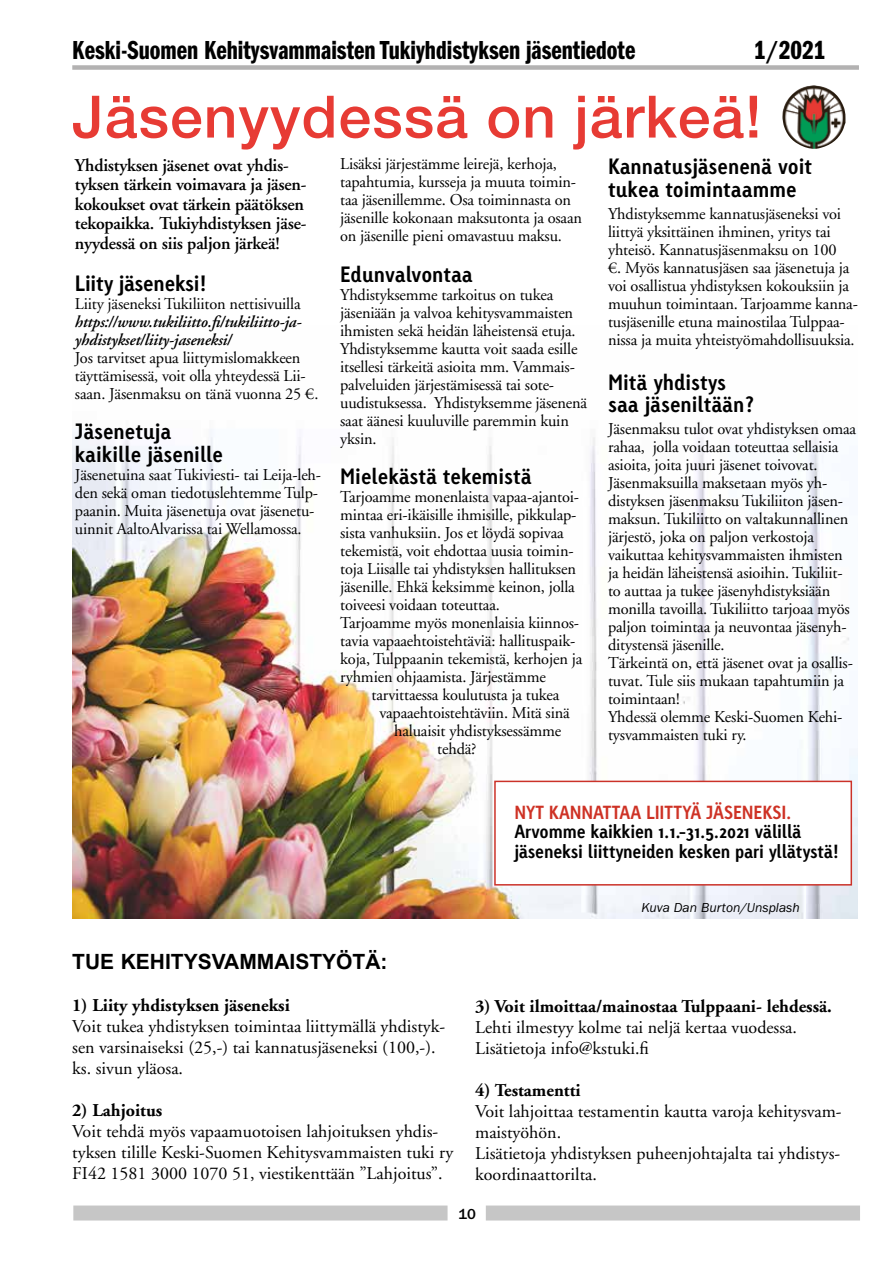
<style>
.page{position:relative;width:893px;height:1263px;background:#fff}
.page>*{position:absolute;margin:0;border:0;box-sizing:border-box;transform-origin:0 0}
.t1{font:500 58.5px "Helvetica Neue";letter-spacing:.02em;color:#e73b34}
.t2{font:27px "Franklin Gothic LT Demi Cmpr";color:#000}
.t3{font:700 21px/22.5px "Linotype Tetria";color:#000}
.t4{font:700 21px "Arial";color:#000}
.t5{font:18px/21px "Adobe Garamond LT";color:#000}
.t6{font:600 18px/19.5px "Adobe Garamond LT";letter-spacing:-.01em;color:#000}
.t7{font:700 18px "Adobe Garamond LT";color:#000}
.t8{font:700 18px/19.5px "Linotype Tetria";letter-spacing:-.01em;color:#000}
.t9{font:700 18px "Linotype Tetria";letter-spacing:-.01em;color:#ce3225}
.t10{font:16.5px/18px "Adobe Garamond LT";letter-spacing:-.01em;color:#000}
.t11{font:italic 600 16.5px/18px "Adobe Garamond LT";letter-spacing:-.01em;color:#000}
.t12{font:500 15px "Franklin Gothic LT";color:#000}
.t13{font:italic 13.5px "Franklin Gothic LT";color:#000}
</style>
<div class="page">
<div style="left:72px;top:65px;width:787px;height:5px;background:#b3b2b2"></div>
<div style="left:73px;top:1205px;width:375px;height:15px;background:#c6c6c6"></div>
<div style="left:486px;top:1205px;width:374px;height:15px;background:#c6c6c6"></div>
<img style="left:73px;top:429px;width:785px;height:490px">
<div style="left:494px;top:781px;width:358px;height:104px;background:#fff;border:2px solid #cb3229"></div>
<img style="left:782px;top:85px;width:63px;height:64px">
<h2 class="t2" style="left:72px;top:36px;width:564px">Keski-Suomen Kehitysvammaisten Tukiyhdistyksen jäsentiedote</h2>
<h2 class="t2" style="left:754px;top:36px;width:73px">1/2021</h2>
<h1 class="t1" style="left:72px;top:70px;width:691px">Jäsenyydessä on järkeä!</h1>
<p class="t10" style="left:340px;top:155px;width:243px">Lisäksi järjestämme leirejä, kerhoja, tapahtumia, kursseja ja muuta toimin&shy;taa jäsenillemme. Osa toiminnasta on jäsenille kokonaan maksutonta ja osaan on jäsenille pieni omavastuu maksu.</p>
<p class="t3" style="left:340px;top:263px;width:134px">Edunvalvontaa</p>
<p class="t10" style="left:340px;top:286px;width:248px">Yhdistyksemme tarkoitus on tukea jäseniään ja valvoa kehitysvammaisten ihmisten sekä heidän läheistensä etuja.<br>Yhdistyksemme kautta voit saada esille itsellesi tärkeitä asioita mm. Vammais&shy;palveluiden järjestämisessä tai sote&shy;uudistuksessa. Yhdistyksemme jäsenenä saat äänesi kuuluville paremmin kuin yksin.</p>
<p class="t3" style="left:340px;top:465px;width:193px">Mielekästä tekemistä</p>
<p class="t10" style="left:340px;top:488px;width:244px">Tarjoamme monenlaista vapaa-ajantoi&shy;mintaa eri-ikäisille ihmisille, pikkulap&shy;sista vanhuksiin. Jos et löydä sopivaa tekemistä, voit ehdottaa uusia toimin&shy;toja Liisalle tai yhdistyksen hallituksen jäsenille. Ehkä keksimme keinon, jolla toiveesi voidaan toteuttaa.<br>Tarjoamme myös monenlaisia kiinnos&shy;tavia vapaaehtoistehtäviä: hallituspaik&shy;koja, Tulppaanin tekemistä, kerhojen ja ryhmien ohjaamista. Järjestämme</p>
<p class="t10" style="left:372px;top:686px;width:189px">tarvittaessa koulutusta ja tukea</p>
<p class="t10" style="left:379px;top:704px;width:192px">vapaaehtoistehtäviin. Mitä sinä</p>
<p class="t10" style="left:394px;top:722px;width:169px">haluaisit yhdistyksessämme</p>
<p class="t10" style="left:437px;top:740px;width:41px">tehdä?</p>
<p class="t6" style="left:75px;top:155px;width:233px">Yhdistyksen jäsenet ovat yhdis&shy;tyksen tärkein voimavara ja jäsen&shy;kokoukset ovat tärkein päätöksen tekopaikka. Tukiyhdistyksen jäse&shy;nyydessä on siis paljon järkeä!</p>
<p class="t3" style="left:75px;top:271px;width:134px">Liity jäseneksi!</p>
<p class="t10" style="left:75px;top:294px;width:227px">Liity jäseneksi Tukiliiton nettisivuilla</p>
<p class="t11" style="left:75px;top:312px;width:228px">https://www.tukiliitto.fi/tukiliitto-ja&shy;yhdistykset/liity-jaseneksi/</p>
<p class="t10" style="left:75px;top:348px;width:245px">Jos tarvitset apua liittymislomakkeen täyttämisessä, voit olla yhteydessä Lii&shy;saan. Jäsenmaksu on tänä vuonna 25 €.</p>
<p class="t3" style="left:75px;top:420px;width:150px">Jäsenetuja kaikille jäsenille</p>
<p class="t10" style="left:75px;top:465px;width:248px">Jäsenetuina saat Tukiviesti- tai Leija-leh&shy;den sekä oman tiedotuslehtemme Tulp&shy;paanin. Muita jäsenetuja ovat jäsenetu&shy;uinnit AaltoAlvarissa tai Wellamossa.</p>
<p class="t3" style="left:608px;top:155px;width:206px">Kannatusjäsenenä voit tukea toimintaamme</p>
<p class="t10" style="left:608px;top:205px;width:251px">Yhdistyksemme kannatusjäseneksi voi liittyä yksittäinen ihminen, yritys tai yhteisö. Kannatusjäsenmaksu on 100<br>€. Myös kannatusjäsen saa jäsenetuja ja voi osallistua yhdistyksen kokouksiin ja muuhun toimintaan. Tarjoamme kanna&shy;tusjäsenille etuna mainostilaa Tulppaa&shy;nissa ja muita yhteistyömahdollisuuksia.</p>
<p class="t3" style="left:608px;top:371px;width:148px">Mitä yhdistys saa jäseniltään?</p>
<p class="t10" style="left:608px;top:420px;width:250px">Jäsenmaksu tulot ovat yhdistyksen omaa rahaa, jolla voidaan toteuttaa sellaisia asioita, joita juuri jäsenet toivovat.<br>Jäsenmaksuilla maksetaan myös yh&shy;distyksen jäsenmaksu Tukiliiton jäsen&shy;maksun. Tukiliitto on valtakunnallinen järjestö, joka on paljon verkostoja vaikuttaa kehitysvammaisten ihmisten ja heidän läheistensä asioihin. Tukiliit&shy;to auttaa ja tukee jäsenyhdistyksiään monilla tavoilla. Tukiliitto tarjoaa myös paljon toimintaa ja neuvontaa jäsenyh&shy;ditystensä jäsenille.<br>Tärkeintä on, että jäsenet ovat ja osallis&shy;tuvat. Tule siis mukaan tapahtumiin ja toimintaan!<br>Yhdessä olemme Keski-Suomen Kehi&shy;tysvammaisten tuki ry.</p>
<p class="t9" style="left:514px;top:801px;width:278px">NYT KANNATTAA LIITTYÄ JÄSENEKSI.</p>
<p class="t8" style="left:514px;top:822px;width:326px">Arvomme kaikkien 1.1.-31.5.2021 välillä jäseneksi liittyneiden kesken pari yllätystä!</p>
<p class="t4" style="left:72px;top:948px;width:317px">TUE KEHITYSVAMMAISTYÖTÄ:</p>
<p class="t7" style="left:72px;top:995px;width:219px">1) Liity yhdistyksen jäseneksi</p>
<p class="t5" style="left:72px;top:1016px;width:374px">Voit tukea yhdistyksen toimintaa liittymällä yhdistyk&shy;sen varsinaiseksi (25,-) tai kannatusjäseneksi (100,-). ks. sivun yläosa.</p>
<p class="t7" style="left:72px;top:1100px;width:92px">2) Lahjoitus</p>
<p class="t5" style="left:72px;top:1121px;width:382px">Voit tehdä myös vapaamuotoisen lahjoituksen yhdis&shy;tyksen tilille Keski-Suomen Kehitysvammaisten tuki ry<br>FI42 1581 3000 1070 51, viestikenttään ”Lahjoitus”.</p>
<p class="t13" style="left:642px;top:900px;width:160px">Kuva Dan Burton/Unsplash</p>
<p class="t7" style="left:475px;top:995px;width:358px">3) Voit ilmoittaa/mainostaa Tulppaani- lehdessä.</p>
<p class="t5" style="left:475px;top:1017px;width:323px">Lehti ilmestyy kolme tai neljä kertaa vuodessa.<br>Lisätietoja info@kstuki.fi</p>
<p class="t7" style="left:475px;top:1079px;width:107px">4) Testamentti</p>
<p class="t5" style="left:475px;top:1101px;width:368px">Voit lahjoittaa testamentin kautta varoja kehitysvam&shy;maistyöhön.<br>Lisätietoja yhdistyksen puheenjohtajalta tai yhdistys&shy;koordinaattorilta.</p>
<p class="t12" style="left:458px;top:1205px;width:19px">10</p>
</div>
